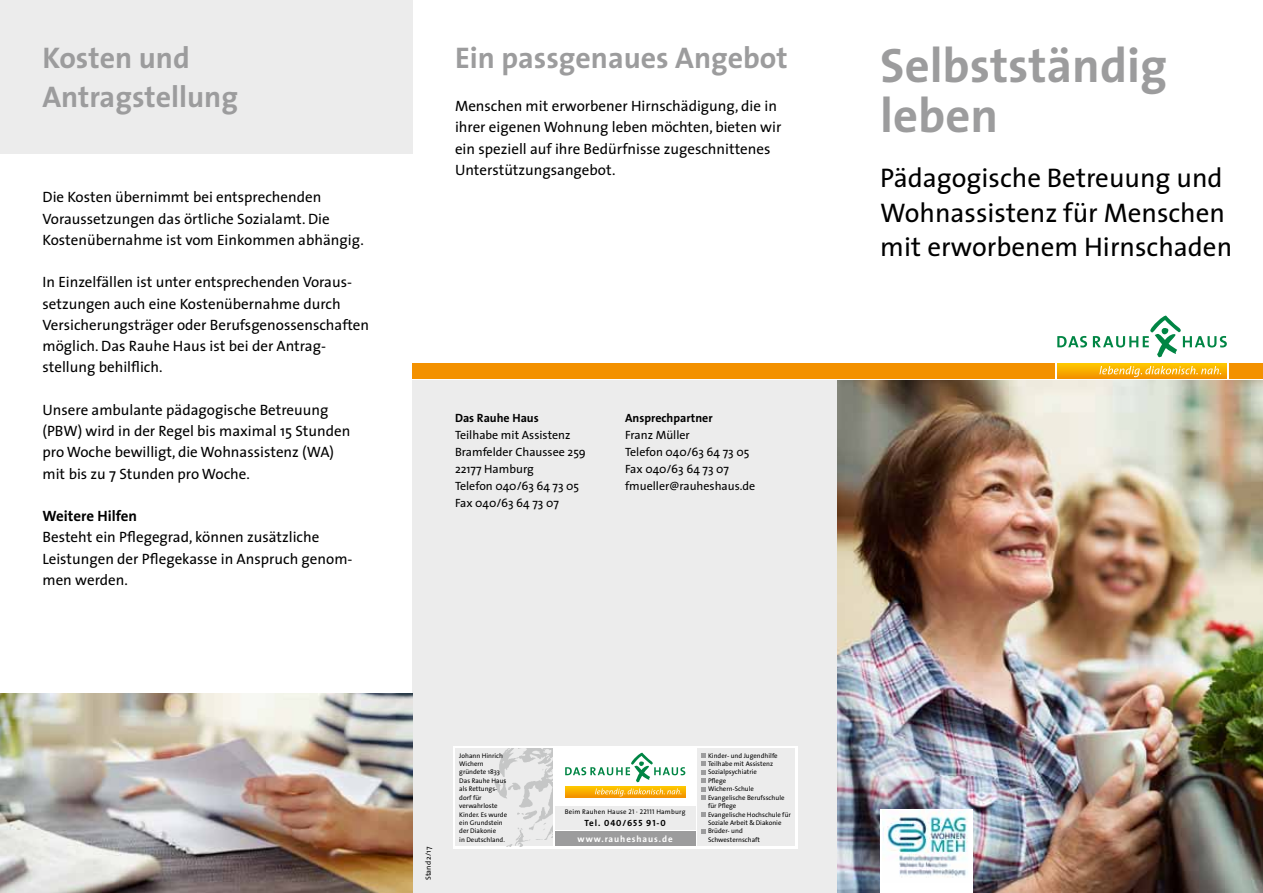
<style>
.page{position:relative;width:1263px;height:893px;background:#fff}
.page>*{position:absolute;margin:0;border:0;box-sizing:border-box;transform-origin:0 0}
.t1{font:700 48.6px/49.8px "The Sans";color:#9c9c9d}
.t2{font:700 30px/38.2px "The Sans";color:#9c9c9d}
.t3{font:27px/34.5px "The Sans";color:#000}
.t4{font:15px/21.3px "The Sans";color:#000}
.t5{font:700 15px "The Sans";color:#000}
.t6{font:12px/17px "The Sans";color:#000}
.t7{font:700 12px "The Sans";color:#000}
.t8{font:700 9px "The Sans";letter-spacing:.1em;color:#fff}
.t9{font:9px "The Sans Bold Caps";letter-spacing:.1em;color:#000}
.t10{font:7.5px "The Sans";color:#000}
.t11{font:6.75px/8.4px "The Sans";color:#000}
.t12{font:6.75px "The Sans";letter-spacing:.03em;color:#000}
.s1{font-family:"The Sans Caps"}
.s2{font-family:"The Sans";font-weight:700}
</style>
<div class="page">
<div style="left:412px;top:381px;width:426px;height:512px;background:#ececec"></div>
<img style="left:838px;top:381px;width:425px;height:512px">
<img style="left:0;top:693px;width:412px;height:200px">
<div style="left:412px;top:363px;width:851px;height:15px;background:#f39100"></div>
<div style="left:453px;top:746px;width:344px;height:102px;background:#fff"></div>
<div style="left:555px;top:806px;width:140px;height:23px;background:#ececec"></div>
<hr style="left:565px;top:786px;width:120px;height:1px;background:#ffcb00">
<hr style="left:565px;top:787px;width:120px;height:1px;background:#fec600">
<hr style="left:565px;top:788px;width:120px;height:1px;background:#fdc100">
<hr style="left:565px;top:789px;width:120px;height:1px;background:#fcbc00">
<hr style="left:565px;top:790px;width:120px;height:1px;background:#fab700">
<hr style="left:565px;top:791px;width:120px;height:1px;background:#f9b100">
<hr style="left:565px;top:792px;width:120px;height:1px;background:#f8ac00">
<hr style="left:565px;top:793px;width:120px;height:1px;background:#f7a600">
<hr style="left:565px;top:794px;width:120px;height:1px;background:#f6a000">
<hr style="left:565px;top:795px;width:120px;height:1px;background:#f59b00">
<hr style="left:565px;top:796px;width:120px;height:1px;background:#f49500">
<hr style="left:565px;top:797px;width:120px;height:1px;background:#f39100">
<svg style="left:595px;top:788px;width:86px;height:8px"></svg>
<svg style="left:565px;top:752px;width:120px;height:30px"></svg>
<div style="left:555px;top:831px;width:140px;height:15px;background:#9c9c9d"></div>
<div style="left:455px;top:748px;width:98px;height:98px;background:#ececec"></div>
<img style="left:495px;top:748px;width:58px;height:98px">
<div style="left:697px;top:748px;width:98px;height:98px;background:#ececec"></div>
<svg style="left:702px;top:753px;width:4px;height:47px"></svg>
<svg style="left:702px;top:812px;width:4px;height:5px"></svg>
<svg style="left:702px;top:829px;width:4px;height:4px"></svg>
<div style="left:0;top:0;width:412px;height:153px;background:#ececec"></div>
<div style="left:880px;top:809px;width:93px;height:84px;background:#fff"></div>
<img style="left:882px;top:809px;width:86px;height:69px">
<div style="left:1055px;top:315px;width:174px;height:65px;background:#fff"></div>
<hr style="left:1057px;top:363px;width:170px;height:1px;background:#ffca00">
<hr style="left:1057px;top:364px;width:170px;height:1px;background:#fec700">
<hr style="left:1057px;top:365px;width:170px;height:1px;background:#fdc300">
<hr style="left:1057px;top:366px;width:170px;height:1px;background:#fcc000">
<hr style="left:1057px;top:367px;width:170px;height:1px;background:#fcbc00">
<hr style="left:1057px;top:368px;width:170px;height:1px;background:#fbb800">
<hr style="left:1057px;top:369px;width:170px;height:1px;background:#fab400">
<hr style="left:1057px;top:370px;width:170px;height:1px;background:#f9b000">
<hr style="left:1057px;top:371px;width:170px;height:1px;background:#f8ac00">
<hr style="left:1057px;top:372px;width:170px;height:1px;background:#f8a900">
<hr style="left:1057px;top:373px;width:170px;height:1px;background:#f7a400">
<hr style="left:1057px;top:374px;width:170px;height:1px;background:#f6a000">
<hr style="left:1057px;top:375px;width:170px;height:1px;background:#f59d00">
<hr style="left:1057px;top:376px;width:170px;height:1px;background:#f49800">
<hr style="left:1057px;top:377px;width:170px;height:1px;background:#f49400">
<hr style="left:1057px;top:378px;width:170px;height:1px;background:#f39100">
<svg style="left:1099px;top:366px;width:122px;height:11px"></svg>
<svg style="left:1057px;top:336px;width:30px;height:11px"></svg>
<svg style="left:1093px;top:315px;width:134px;height:42px"></svg>
<h2 class="t2" style="left:43px;top:38px;width:197px">Kosten und<br>Antragstellung</h2>
<h2 class="t2" style="left:455px;top:38px;width:334px">Ein passgenaues Angebot</h2>
<p class="t4" style="left:455px;top:95px;width:328px">Menschen mit erworbener Hirnschädigung, die in ihrer eigenen Wohnung leben möchten, bieten wir ein speziell auf ihre Bedürfnisse zugeschnittenes Unterstützungsangebot.</p>
<p class="t4" style="left:43px;top:186px;width:323px">Die Kosten übernimmt bei entsprechenden<br>Voraussetzungen das örtliche Sozialamt. Die<br>Kostenübernahme ist vom Einkommen abhängig.</p>
<p class="t4" style="left:43px;top:271px;width:328px">In Einzelfällen ist unter entsprechenden Voraus&shy;setzungen auch eine Kostenübernahme durch Versicherungsträger oder Berufsgenossenschaften möglich. Das Rauhe Haus ist bei der Antrag&shy;stellung behilflich.</p>
<p class="t4" style="left:43px;top:399px;width:309px">Unsere ambulante pädagogische Betreuung (PBW) wird in der Regel bis maximal 15 Stunden pro Woche bewilligt, die Wohnassistenz (WA) mit bis zu 7 Stunden pro Woche.</p>
<p class="t5" style="left:43px;top:504px;width:96px">Weitere Hilfen</p>
<p class="t4" style="left:43px;top:526px;width:311px">Besteht ein Pflegegrad, können zusätzliche<br>Leistungen der Pflegekasse in Anspruch genom&shy;men werden.</p>
<p class="t7" style="left:455px;top:408px;width:85px">Das Rauhe Haus</p>
<p class="t6" style="left:455px;top:426px;width:132px">Teilhabe mit Assistenz<br>Bramfelder Chaussee 259<br>22177 Hamburg<br>Telefon 040/63 64 73 05<br>Fax 040/63 64 73 07</p>
<p class="t7" style="left:625px;top:408px;width:89px">Ansprechpartner</p>
<p class="t6" style="left:625px;top:426px;width:132px">Franz Müller<br>Telefon 040/63 64 73 05<br>Fax 040/63 64 73 07 fmueller@rauheshaus.de</p>
<p class="t10" style="left:422px;top:880px;width:35px;rotate:-90deg">Stand 2/17</p>
<p class="t11" style="left:459px;top:751px;width:49px">Johann Hinrich<br>Wichern gründete 1833<br>Das Rauhe Haus als Rettungs&shy;dorf für verwahrloste<br>Kinder. Es wurde ein Grundstein der Diakonie<br>in Deutschland.</p>
<p class="t12" style="left:565px;top:806px;width:122px">Beim Rauhen Hause <span class="s1">21 · 22111</span> Hamburg</p>
<p class="t9" style="left:584px;top:815px;width:83px"><span class="s2">Tel.</span> 040/655 91-0</p>
<p class="t8" style="left:578px;top:831px;width:97px">www.rauheshaus.de</p>
<p class="t11" style="left:708px;top:751px;width:84px">Kinder- und Jugendhilfe<br>Teilhabe mit Assistenz<br>Sozialpsychiatrie<br>Pflege<br>Wichern-Schule<br>Evangelische Berufsschule für Pflege<br>Evangelische Hochschule für<br>Soziale Arbeit &amp; Diakonie<br>Brüder- und<br>Schwesternschaft</p>
<h1 class="t1" style="left:880px;top:39px;width:288px">Selbstständig leben</h1>
<h3 class="t3" style="left:880px;top:160px;width:353px">Pädagogische Betreuung und<br>Wohnassistenz für Menschen mit erworbenem Hirnschaden</h3>
</div>
